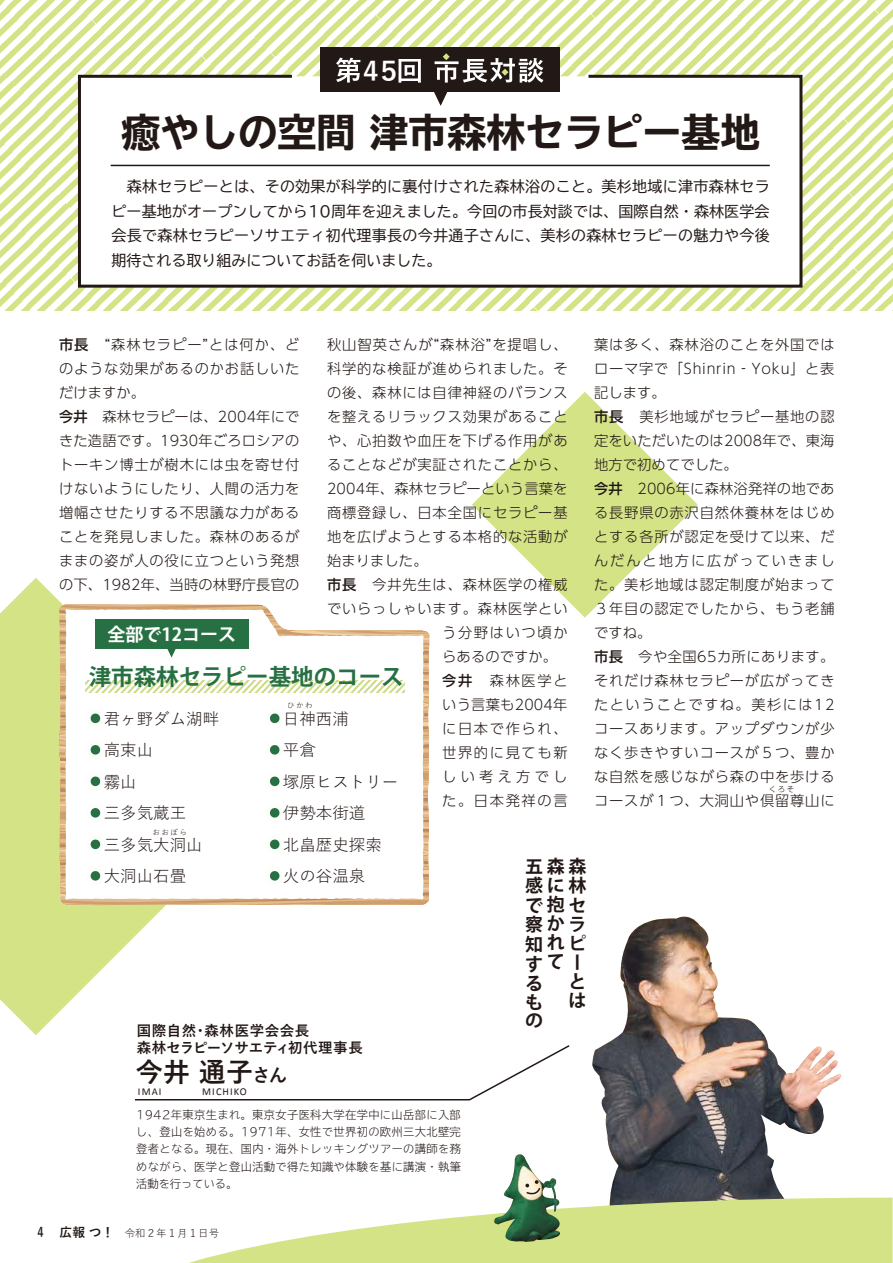
<style>
.page{position:relative;width:893px;height:1263px;background:#fff}
.page>*{position:absolute;margin:0;border:0;box-sizing:border-box;transform-origin:0 0}
.t1{font:700 expanded 39px "TBUD Go Std";color:#221815}
.t2{font:700 27px "Yu Gothic";color:#fff}
.t3{font:700 26.85px "Yu Gothic";color:#221815}
.t4{font:700 22.5px "Koz Go Pr 6 N";color:#277043}
.t5{font:700 18px/19.4px "Koz Go Pr 6 N";color:#221815}
.t6{font:700 18px "Koz Go Pr 6 N";color:#fff}
.t7{font:16.5px "Yu Gothic";color:#221815}
.t8{font:15px/24.8px "TBUD Go Std";letter-spacing:.01em;color:#221815;text-align:justify}
.t9{font:700 14.4px/17.4px "Yu Gothic";letter-spacing:.04em;color:#221815}
.t10{font:300 14.25px/24px "UD Shin Go Pr 6";letter-spacing:.06em;color:#221815}
.t11{font:300 14.25px "UD Shin Go Pr 6";letter-spacing:.015em;color:#221815}
.t12{font:300 14.25px "UD Shin Go Pr 6";letter-spacing:.115em;color:#221815}
.t13{font:300 14.25px "UD Shin Go Pr 6";letter-spacing:.01em;color:#221815}
.t14{font:300 14.25px "UD Shin Go Pr 6";letter-spacing:.3em;color:#221815}
.t15{font:300 11.25px/17.4px "TBUD Go Std Super";letter-spacing:.03em;color:#221815;text-align:justify}
.t16{font:10.5px "Yu Gothic";color:#221815}
.t17{font:10.5px "Calibri";letter-spacing:.1em;color:#221815}
.t18{font:7.5px "Yu Gothic";letter-spacing:.2em;color:#221815}
.t19{font:300 7.5px "UD Shin Go Pr 6";color:#221815}
.s1{font-weight:500}
.s2{color:#277043}
.s3{font-size:18.6px}
.s4{font-weight:700;font-size:13.5px}
.s5{font-weight:700;font-size:12.75px}
</style>
<div class="page">
<svg style="left:0;top:0;width:893px;height:310px"></svg>
<svg style="left:76px;top:73px;width:728px;height:216px"></svg>
<hr style="left:111px;top:165px;width:659px;height:1px;background:#221815">
<svg style="left:0;top:578px;width:166px;height:457px;fill:#d4e386"></svg>
<svg style="left:472px;top:392px;width:226px;height:226px"></svg>
<div style="left:321px;top:47px;width:239px;height:44px;background:#221815"></div>
<svg style="left:336px;top:58px;width:24px;height:25px"></svg>
<svg style="left:398px;top:59px;width:23px;height:24px"></svg>
<svg style="left:427px;top:53px;width:116px;height:53px"></svg>
<svg style="left:135px;top:1045px;width:435px;height:56px"></svg>
<img style="left:592px;top:916px;width:250px;height:281px">
<svg style="left:59px;top:604px;width:370px;height:301px"></svg>
<div style="left:95px;top:619px;width:154px;height:30px;background:#277043"></div>
<svg style="left:86px;top:681px;width:319px;height:12px"></svg>
<svg style="left:189px;top:1197px;width:704px;height:66px;fill:#d4e386"></svg>
<img style="left:492px;top:1154px;width:75px;height:88px">
<svg style="left:525px;top:1180px;width:16px;height:16px"></svg>
<h2 class="t2" style="left:363px;top:55px;width:41px">4５</h2>
<h1 class="t1" style="left:122px;top:110px;width:640px">癒やしの空間 津市森林セラピー基地</h1>
<p class="t8" style="left:112px;top:174px;width:660px">　森林セラピーとは、その効果が科学的に裏付けされた森林浴のこと。美杉地域に津市森林セラピー基地がオープンしてから10周年を迎えました。今回の市長対談では、国際自然・森林医学会会長で森林セラピーソサエティ初代理事長の今井通子さんに、美杉の森林セラピーの魅力や今後期待される取り組みについてお話を伺いました。</p>
<p class="t10" style="left:59px;top:332px;width:242px"><span class="s1">市長</span>　“森林セラピー”とは何か、どのような効果があるのかお話しいただけますか。<br><span class="s1">今井</span>　森林セラピーは、2004年にできた造語です。1930年ごろロシアのトーキン博士が樹木には虫を寄せ付けないようにしたり、人間の活力を増幅させたりする不思議な力があることを発見しました。森林のあるがままの姿が人の役に立つという発想の下、1982年、当時の林野庁長官の</p>
<p class="t10" style="left:327px;top:332px;width:242px">秋山智英さんが“森林浴”を提唱し、</p>
<p class="t10" style="left:327px;top:356px;width:242px">科学的な検証が進められました。そ</p>
<p class="t10" style="left:327px;top:380px;width:242px">の後、森林には自律神経のバランス</p>
<p class="t10" style="left:327px;top:404px;width:242px">を整えるリラックス効果があること</p>
<p class="t10" style="left:327px;top:428px;width:242px">や、心拍数や血圧を下げる作用があ</p>
<p class="t10" style="left:327px;top:452px;width:242px">ることなどが実証されたことから、</p>
<p class="t11" style="left:327px;top:477px;width:242px">2004年、森林セラピーという言葉を</p>
<p class="t10" style="left:327px;top:500px;width:242px">商標登録し、日本全国にセラピー基</p>
<p class="t10" style="left:327px;top:524px;width:242px">地を広げようとする本格的な活動が</p>
<p class="t10" style="left:327px;top:548px;width:102px">始まりました。</p>
<p class="t10" style="left:327px;top:572px;width:242px"><span class="s1">市長</span>　今井先生は、森林医学の権威</p>
<p class="t10" style="left:327px;top:596px;width:242px">でいらっしゃいます。森林医学とい</p>
<p class="t12" style="left:442px;top:621px;width:127px">う分野はいつ頃か</p>
<p class="t13" style="left:442px;top:645px;width:116px">らあるのですか。</p>
<p class="t10" style="left:442px;top:668px;width:127px"><span class="s1">今井</span>　森林医学と</p>
<p class="t11" style="left:442px;top:693px;width:127px">いう言葉も2004年</p>
<p class="t12" style="left:442px;top:717px;width:127px">に日本で作られ、</p>
<p class="t12" style="left:442px;top:741px;width:127px">世界的に見ても新</p>
<p class="t14" style="left:442px;top:765px;width:127px">しい考え方でし</p>
<p class="t10" style="left:442px;top:788px;width:127px">た。日本発祥の言</p>
<p class="t6" style="left:108px;top:624px;width:130px">全部で12コース</p>
<h3 class="t4" style="left:89px;top:664px;width:317px">津市森林セラピー基地のコース</h3>
<p class="t18" style="left:287px;top:699px;width:27px">ひかわ</p>
<p class="t7" style="left:87px;top:703px;width:134px"><span class="s2">●</span>君ヶ野ダム湖畔</p>
<p class="t7" style="left:87px;top:735px;width:67px"><span class="s2">●</span>高束山</p>
<p class="t7" style="left:87px;top:766px;width:51px"><span class="s2">●</span>霧山</p>
<p class="t7" style="left:87px;top:798px;width:100px"><span class="s2">●</span>三多気蔵王</p>
<p class="t7" style="left:87px;top:829px;width:117px"><span class="s2">●</span>三多気大洞山</p>
<p class="t7" style="left:87px;top:861px;width:100px"><span class="s2">●</span>大洞山石畳</p>
<p class="t7" style="left:266px;top:703px;width:84px"><span class="s2">●</span>日神西浦</p>
<p class="t7" style="left:266px;top:735px;width:51px"><span class="s2">●</span>平倉</p>
<p class="t7" style="left:266px;top:766px;width:133px"><span class="s2">●</span>塚原ヒストリー</p>
<p class="t7" style="left:266px;top:798px;width:100px"><span class="s2">●</span>伊勢本街道</p>
<p class="t7" style="left:266px;top:829px;width:117px"><span class="s2">●</span>北畠歴史探索</p>
<p class="t7" style="left:266px;top:861px;width:100px"><span class="s2">●</span>火の谷温泉</p>
<p class="t18" style="left:152px;top:825px;width:36px">おおぼら</p>
<p class="t5" style="left:525px;top:857px;width:62px">五森森感に林で抱セ察かラ知れピす<br>る<br>も<br>の</p>
<p class="t5" style="left:568px;top:953px;width:18px;text-indent:-22px">てーとは</p>
<p class="t9" style="left:137px;top:1022px;width:228px">国際自然・森林医学会会長<br>森林セラピーソサエティ初代理事長</p>
<h3 class="t3" style="left:136px;top:1057px;width:153px">今井 通子<span class="s3">さん</span></h3>
<p class="t17" style="left:138px;top:1084px;width:25px">IMAI</p>
<p class="t17" style="left:202px;top:1084px;width:46px">MICHIKO</p>
<p class="t15" style="left:136px;top:1105px;width:326px">1942年東京生まれ。東京女子医科大学在学中に山岳部に入部し、登山を始める。1971年、女性で世界初の欧州三大北壁完登者となる。現在、国内・海外トレッキングツアーの講師を務めながら、医学と登山活動で得た知識や体験を基に講演・執筆活動を行っている。</p>
<p class="t10" style="left:594px;top:332px;width:242px">葉は多く、森林浴のことを外国ではローマ字で「Shinrin‐Yoku」と表記します。<br><span class="s1">市長</span>　美杉地域がセラピー基地の認定をいただいたのは2008年で、東海地方で初めてでした。<br><span class="s1">今井</span>　2006年に森林浴発祥の地である長野県の赤沢自然休養林をはじめとする各所が認定を受けて以来、だんだんと地方に広がっていきました。美杉地域は認定制度が始まって<br>３年目の認定でしたから、もう老舗ですね。<br><span class="s1">市長</span>　今や全国65カ所にあります。それだけ森林セラピーが広がってきたということですね。美杉には12コースあります。アップダウンが少なく歩きやすいコースが５つ、豊かな自然を感じながら森の中を歩けるコースが１つ、大洞山や倶留尊山に</p>
<p class="t19" style="left:769px;top:783px;width:27px">くろそ</p>
<p class="t16" style="left:37px;top:1223px;width:183px"><span class="s4">4</span> <span class="s5">広報 つ！</span> 令和２年１月１日号</p>
</div>
